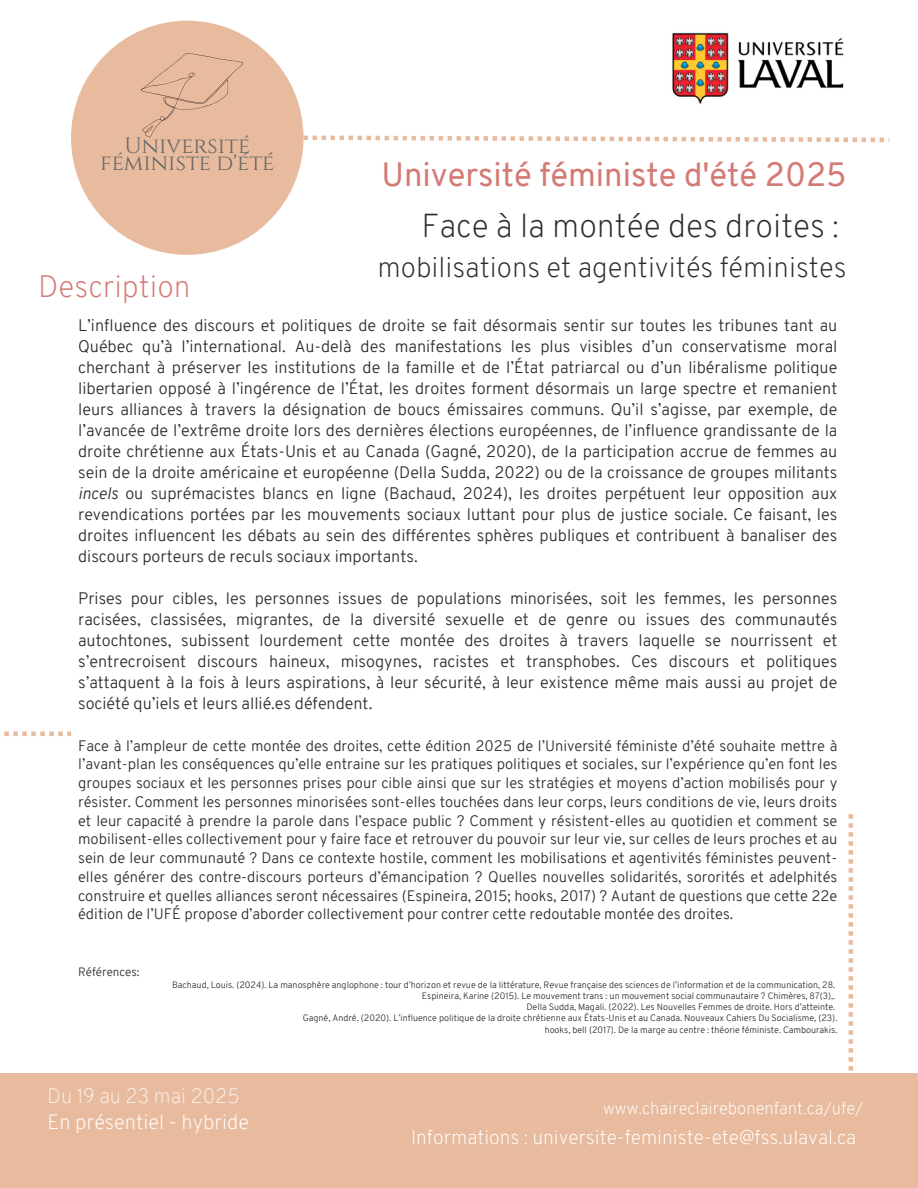
<style>
.page{position:relative;width:918px;height:1188px;background:#fff}
.page>*{position:absolute;margin:0;border:0;box-sizing:border-box;transform-origin:0 0}
.t1{font:32.85px "Overpass";color:#d47a75}
.t2{font:200 32.4px "Overpass";color:#2d2d2d}
.t3{font:200 30.3px "Overpass";color:#d47a75}
.t4{font:200 27.9px "Overpass";color:#2d2d2d}
.t5{font:22.2px/16.5px "Cinzel";color:#666;text-align:center}
.t6{font:200 20.25px/25.8px "Overpass";color:#fff}
.t7{font:200 19.35px "Overpass";color:#fff}
.t8{font:200 16.8px "Overpass";color:#fff}
.t9{font:300 16.35px/21px "Overpass";color:#2d2d2d;text-align:justify}
.t10{font:300 14.85px/18.8px "Overpass";color:#2d2d2d;text-align:justify}
.t11{font:300 11.85px "Overpass";color:#2d2d2d}
.t12{font:300 9px "Overpass";color:#2d2d2d}
.s1{font-style:italic}
.s2{font-weight:100}
</style>
<div class="page">
<div style="left:0;top:1073px;width:918px;height:115px;background:#e8bb9e"></div>
<div style="left:71px;top:21px;width:233px;height:234px;background:#e8bb9e;border-radius:50%"></div>
<svg style="left:304px;top:136px;width:585px;height:6px"></svg>
<img style="left:672px;top:32px;width:172px;height:72px">
<svg style="left:141px;top:53px;width:102px;height:84px"></svg>
<svg style="left:849px;top:814px;width:4px;height:257px"></svg>
<svg style="left:4px;top:732px;width:67px;height:4px"></svg>
<p class="t5" style="left:100px;top:138px;width:176px">Université féministe d'été</p>
<h3 class="t3" style="left:38px;top:274px;width:154px">Description</h3>
<p class="t1" style="left:381px;top:161px;width:467px">Université féministe d'été 2025</p>
<p class="t2" style="left:421px;top:212px;width:419px">Face à la montée des droites :</p>
<p class="t4" style="left:377px;top:256px;width:471px">mobilisations et agentivités féministes</p>
<p class="t9" style="left:78px;top:317px;width:761px">L’influence des discours et politiques de droite se fait désormais sentir sur toutes les tribunes tant au Québec qu’à l’international. Au-delà des manifestations les plus visibles d’un conservatisme moral cherchant à préserver les institutions de la famille et de l’État patriarcal ou d’un libéralisme politique libertarien opposé à l’ingérence de l’État, les droites forment désormais un large spectre et remanient leurs alliances à travers la désignation de boucs émissaires communs. Qu’il s’agisse, par exemple, de l’avancée de l’extrême droite lors des dernières élections européennes, de l’influence grandissante de la droite chrétienne aux États-Unis et au Canada (Gagné, 2020), de la participation accrue de femmes au sein de la droite américaine et européenne (Della Sudda, 2022) ou de la croissance de groupes militants <span class="s1">incels</span> ou suprémacistes blancs en ligne (Bachaud, 2024), les droites perpétuent leur opposition aux revendications portées par les mouvements sociaux luttant pour plus de justice sociale. Ce faisant, les droites influencent les débats au sein des différentes sphères publiques et contribuent à banaliser des discours porteurs de reculs sociaux importants.</p>
<p class="t9" style="left:78px;top:590px;width:761px">Prises pour cibles, les personnes issues de populations minorisées, soit les femmes, les personnes racisées, classisées, migrantes, de la diversité sexuelle et de genre ou issues des communautés autochtones, subissent lourdement cette montée des droites à travers laquelle se nourrissent et s’entrecroisent discours haineux, misogynes, racistes et transphobes. Ces discours et politiques s’attaquent à la fois à leurs aspirations, à leur sécurité, à leur existence même mais aussi au projet de société qu’iels et leurs allié.es défendent.</p>
<p class="t10" style="left:78px;top:737px;width:761px">Face à l’ampleur de cette montée des droites, cette édition 2025 de l’Université féministe d’été souhaite mettre à l’avant-plan les conséquences qu’elle entraine sur les pratiques politiques et sociales, sur l’expérience qu’en font les groupes sociaux et les personnes prises pour cible ainsi que sur les stratégies et moyens d’action mobilisés pour y résister. Comment les personnes minorisées sont-elles touchées dans leur corps, leurs conditions de vie, leurs droits et leur capacité à prendre la parole dans l’espace public ? Comment y résistent-elles au quotidien et comment se mobilisent-elles collectivement pour y faire face et retrouver du pouvoir sur leur vie, sur celles de leurs proches et au sein de leur communauté ? Dans ce contexte hostile, comment les mobilisations et agentivités féministes peuvent&shy;elles générer des contre-discours porteurs d’émancipation ? Quelles nouvelles solidarités, sororités et adelphités construire et quelles alliances seront nécessaires (Espineira, 2015; hooks, 2017) ? Autant de questions que cette 22e édition de l’UFÉ propose d’aborder collectivement pour contrer cette redoutable montée des droites.</p>
<h1 class="t11" style="left:78px;top:967px;width:63px">Références:</h1>
<h2 class="t12" style="left:172px;top:981px;width:665px">Bachaud, Louis. (2024). La manosphère anglophone : tour d’horizon et revue de la littérature, Revue française des sciences de l’information et de la communication, 28.</h2>
<h1 class="t12" style="left:422px;top:992px;width:415px">Espineira, Karine (2015). Le mouvement trans : un mouvement social communautaire ? Chimères, 87(3),.</h1>
<h5 class="t12" style="left:527px;top:1003px;width:310px">Della Sudda, Magali. (2022). Les Nouvelles Femmes de droite. Hors d’atteinte.</h5>
<h5 class="t12" style="left:303px;top:1015px;width:536px">Gagné, André. (2020). L’influence politique de la droite chrétienne aux États-Unis et au Canada. Nouveaux Cahiers Du Socialisme, (23).</h5>
<h6 class="t12" style="left:545px;top:1026px;width:294px">hooks, bell (2017). De la marge au centre : théorie féministe. Cambourakis.</h6>
<p class="t6" style="left:48px;top:1085px;width:203px"><span class="s2">Du 19 au 23 mai 2025<br></span>En présentiel - hybride</p>
<p class="t8" style="left:603px;top:1101px;width:262px">www.chaireclairebonenfant.ca/ufe/</p>
<p class="t7" style="left:411px;top:1130px;width:447px">Informations : universite-feministe-ete@fss.ulaval.ca</p>
</div>
